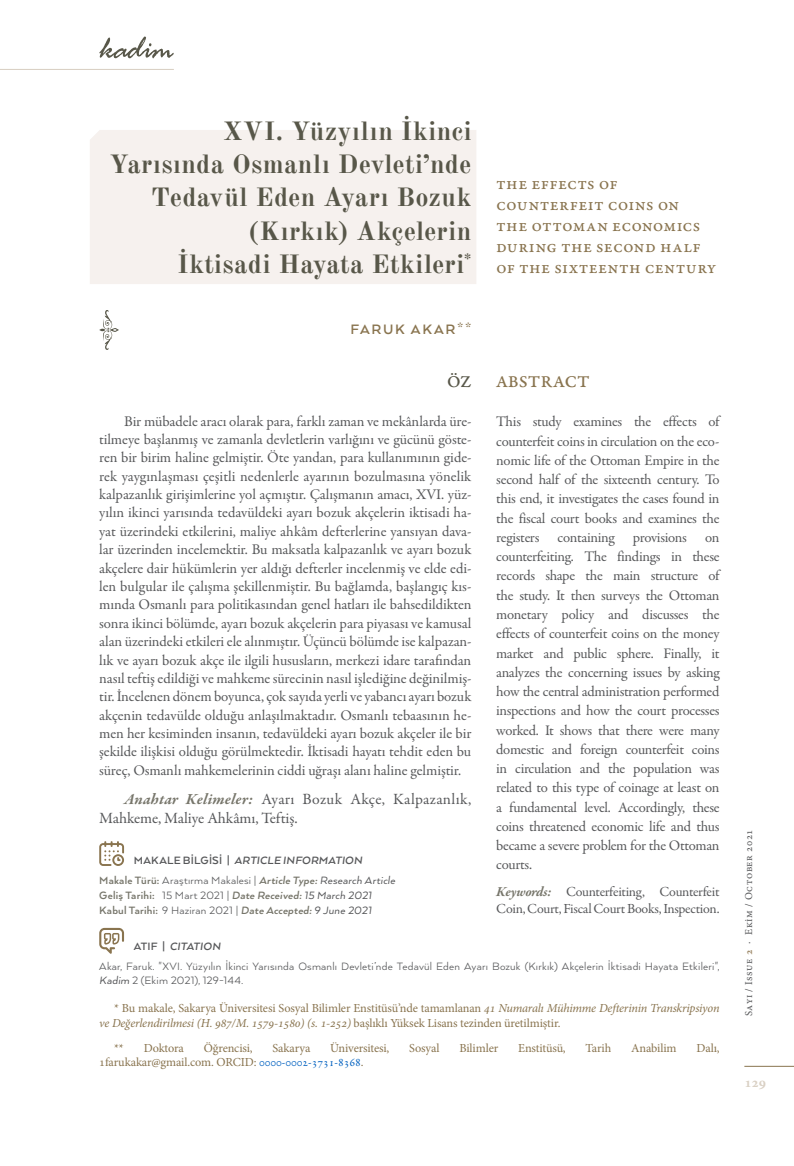
<style>
.page{position:relative;width:794px;height:1166px;background:#fff}
.page>*{position:absolute;margin:0;border:0;box-sizing:border-box;transform-origin:0 0}
.TR_Makale_Başlık{font:700 26.25px/33.2px "Old Standard TT";letter-spacing:.015em;color:#585749;text-align:right}
.EN_Makale_Başlık{font:17.5px/21px "Garamond Premr Pro Capt";letter-spacing:.02em;color:#89744f}
.EN_Ana_Başlık{font:17.5px "Garamond Premr Pro Med Capt";letter-spacing:.03em;color:#89744f}
.TR_Ana_Başlık{font:17.5px "Garamond Premr Pro Med Capt";color:#585749}
.TR_Öz_Ana_Metin{font:15.75px/18.9px "Garamond Premr Pro";letter-spacing:.01em;color:#57585a}
.Yazar_Adı{font:700 15.75px "Arquitecta";letter-spacing:.11em;color:#89744f}
.TR_Öz_Ana_Metin-2{font:14.88px/18.4px "Garamond Premr Pro";letter-spacing:-.005em;color:#57585a;text-align:justify}
.EN_Öz_Ana_Metin{font:14.7px/19.2px "Garamond Premr Pro";letter-spacing:-.02em;color:#57585a;text-align:justify}
.EN_Öz_Ana_Metin-2{font:14px/16.8px "Garamond Premr Pro";letter-spacing:-.02em;color:#57585a}
.t1{font:700 14px "Minion Pro";color:#dad1c5}
.TR_Dipnot{font:12.25px/14.7px "Minion Pro";letter-spacing:-.01em;color:#89744f}
.TR_Makale_Bilgi{font:12.25px/14.7px "Arquitecta";letter-spacing:.015em;color:#57585a}
.TR_Makale_Bilgi-2{font:italic 700 12.25px "Arquitecta";letter-spacing:.015em;color:#77766b}
.TR_Makale_Bilgi_Başl{font:italic 700 12.25px "Arquitecta";letter-spacing:.01em;color:#57585a}
.t2{font:10.5px "Minion Pro Capt";letter-spacing:.055em;color:#57585a}
.s1{font-weight:700;font-style:italic;color:#77766b}
.s2{font-style:normal}
.s3{font-weight:700;color:#77766b}
.s4{font-style:italic}
.s5{font-weight:400;font-style:normal;color:#57585a}
.s6{font-weight:400;color:#57585a}
.s7{font-family:"Garamond Premr Pro";color:#0563c1}
.s8{font-family:"Minion Pro";font-weight:700;color:#a28e6f}
</style>
<div class="page">
<hr style="left:744px;top:1066px;width:50px;height:1px;background:#89744f">
<svg style="left:99px;top:37px;width:75px;height:21px"></svg>
<hr style="left:0;top:69px;width:174px;height:1px;background:#dad1c5">
<div style="left:90px;top:130px;width:386px;height:154px;background:#f6f1ee"></div>
<svg style="left:99px;top:310px;width:20px;height:40px"></svg>
<svg style="left:99px;top:841px;width:25px;height:25px"></svg>
<svg style="left:99px;top:928px;width:25px;height:26px"></svg>
<p class="TR_Makale_Başlık" style="left:110px;top:112px;width:363px">XVI. Yüzyılın İkinci<br>Yarısında Osmanlı Devleti’nde<br>Tedavül Eden Ayarı Bozuk (Kırkık) Akçelerin<br>İktisadi Hayata Etkileri<sup>*</sup></p>
<p class="Yazar_Adı" style="left:350px;top:320px;width:122px">FARUK AKAR**</p>
<p class="EN_Makale_Başlık" style="left:496px;top:173px;width:221px">The Effects of<br>Counterfeit Coins on<br>the Ottoman Economics<br>During the Second Half of the Sixteenth Century</p>
<p class="TR_Ana_Başlık" style="left:447px;top:371px;width:26px">ÖZ</p>
<p class="TR_Öz_Ana_Metin-2" style="left:99px;top:412px;width:374px;text-indent:25px">Bir mübadele aracı olarak para, farklı zaman ve mekânlarda üre&shy;tilmeye başlanmış ve zamanla devletlerin varlığını ve gücünü göste&shy;ren bir birim haline gelmiştir. Öte yandan, para kullanımının gide&shy;rek yaygınlaşması çeşitli nedenlerle ayarının bozulmasına yönelik kalpazanlık girişimlerine yol açmıştır. Çalışmanın amacı, XVI. yüz&shy;yılın ikinci yarısında tedavüldeki ayarı bozuk akçelerin iktisadi ha&shy;yat üzerindeki etkilerini, maliye ahkâm defterlerine yansıyan dava&shy;lar üzerinden incelemektir. Bu maksatla kalpazanlık ve ayarı bozuk akçelere dair hükümlerin yer aldığı defterler incelenmiş ve elde edi&shy;len bulgular ile çalışma şekillenmiştir. Bu bağlamda, başlangıç kıs&shy;mında Osmanlı para politikasından genel hatları ile bahsedildikten sonra ikinci bölümde, ayarı bozuk akçelerin para piyasası ve kamusal alan üzerindeki etkileri ele alınmıştır. Üçüncü bölümde ise kalpazan&shy;lık ve ayarı bozuk akçe ile ilgili hususların, merkezi idare tarafından nasıl teftiş edildiği ve mahkeme sürecinin nasıl işlediğine değinilmiş&shy;tir. İncelenen dönem boyunca, çok sayıda yerli ve yabancı ayarı bozuk akçenin tedavülde olduğu anlaşılmaktadır. Osmanlı tebaasının he&shy;men her kesiminden insanın, tedavüldeki ayarı bozuk akçeler ile bir şekilde ilişkisi olduğu görülmektedir. İktisadi hayatı tehdit eden bu süreç, Osmanlı mahkemelerinin ciddi uğraşı alanı haline gelmiştir.</p>
<p class="TR_Öz_Ana_Metin" style="left:99px;top:789px;width:374px;text-indent:25px"><span class="s1">Anahtar Kelimeler:</span> Ayarı Bozuk Akçe, Kalpazanlık,<br>Mahkeme, Maliye Ahkâmı, Teftiş.</p>
<p class="EN_Ana_Başlık" style="left:496px;top:371px;width:95px">ABSTRACT</p>
<p class="EN_Öz_Ana_Metin" style="left:496px;top:412px;width:225px">This study examines the effects of counterfeit coins in circulation on the eco&shy;nomic life of the Ottoman Empire in the second half of the sixteenth century. To this end, it investigates the cases found in the fiscal court books and examines the registers containing provisions on counterfeiting. The findings in these records shape the main structure of the study. It then surveys the Ottoman monetary policy and discusses the effects of counterfeit coins on the money market and public sphere. Finally, it analyzes the concerning issues by asking how the central administration performed inspections and how the court processes worked. It shows that there were many domestic and foreign counterfeit coins in circulation and the population was related to this type of coinage at least on a fundamental level. Accordingly, these coins threatened economic life and thus became a severe problem for the Ottoman courts.</p>
<p class="EN_Öz_Ana_Metin-2" style="left:496px;top:883px;width:225px"><span class="s1">Keywords:</span> Counterfeiting, Counterfeit<br>Coin, Court, Fiscal Court Books, Inspection.</p>
<p class="TR_Makale_Bilgi_Başl" style="left:134px;top:853px;width:230px"><span class="s2">MAKALE BILGISI |</span> ARTICLE INFORMATION</p>
<p class="TR_Makale_Bilgi" style="left:99px;top:872px;width:297px"><span class="s3">Makale Türü:</span> Araştırma Makalesi | <span class="s1">Article Type:</span> <span class="s4">Research Article</span></p>
<p class="TR_Makale_Bilgi-2" style="left:99px;top:887px;width:274px"><span class="s2">Geliş Tarihi:</span> <span class="s5">15 Mart 2021 |</span> Date Received: <span class="s6">15 March 2021</span></p>
<p class="TR_Makale_Bilgi" style="left:99px;top:902px;width:274px"><span class="s3">Kabul Tarihi:</span> 9 Haziran 2021 | <span class="s1">Date Accepted:</span> <span class="s4">9 June 2021</span></p>
<p class="TR_Makale_Bilgi_Başl" style="left:134px;top:939px;width:88px"><span class="s2">ATIF |</span> CITATION</p>
<p class="TR_Makale_Bilgi" style="left:99px;top:958px;width:622px">Akar, Faruk. "XVI. Yüzyılın İkinci Yarısında Osmanlı Devleti’nde Tedavül Eden Ayarı Bozuk (Kırkık) Akçelerin İktisadi Hayata Etkileri",<br><span class="s4">Kadim</span> 2 (Ekim 2021), 129-144.</p>
<p class="TR_Dipnot" style="left:99px;top:1001px;width:622px;text-indent:15px">* Bu makale, Sakarya Üniversitesi Sosyal Bilimler Enstitüsü’nde tamamlanan <span class="s4">41 Numaralı Mühimme Defterinin Transkripsiyon ve Değerlendirilmesi (H. 987/M. 1579-1580) (s. 1-252)</span> başlıklı Yüksek Lisans tezinden üretilmiştir.</p>
<p class="TR_Dipnot" style="left:114px;top:1040px;width:11px">**</p>
<p class="TR_Dipnot" style="left:144px;top:1040px;width:42px">Doktora</p>
<p class="TR_Dipnot" style="left:204px;top:1040px;width:51px">Öğrencisi,</p>
<p class="TR_Dipnot" style="left:273px;top:1040px;width:39px">Sakarya</p>
<p class="TR_Dipnot" style="left:330px;top:1040px;width:61px">Üniversitesi,</p>
<p class="TR_Dipnot" style="left:409px;top:1040px;width:32px">Sosyal</p>
<p class="TR_Dipnot" style="left:459px;top:1040px;width:40px">Bilimler</p>
<p class="TR_Dipnot" style="left:518px;top:1040px;width:49px">Enstitüsü,</p>
<p class="TR_Dipnot" style="left:585px;top:1040px;width:27px">Tarih</p>
<p class="TR_Dipnot" style="left:631px;top:1040px;width:47px">Anabilim</p>
<p class="TR_Dipnot" style="left:696px;top:1040px;width:25px">Dalı,</p>
<p class="TR_Dipnot" style="left:99px;top:1055px;width:266px">1farukakar@gmail.com. ORCID: <span class="s7">0000-0002-3731-8368</span>.</p>
<p class="t2" style="left:741px;top:1016px;width:188px;rotate:-90deg">Sayı / Issue <span class="s8">2</span> ∙ Ekim / October 2021</p>
<p class="t1" style="left:744px;top:1072px;width:23px">129</p>
</div>
